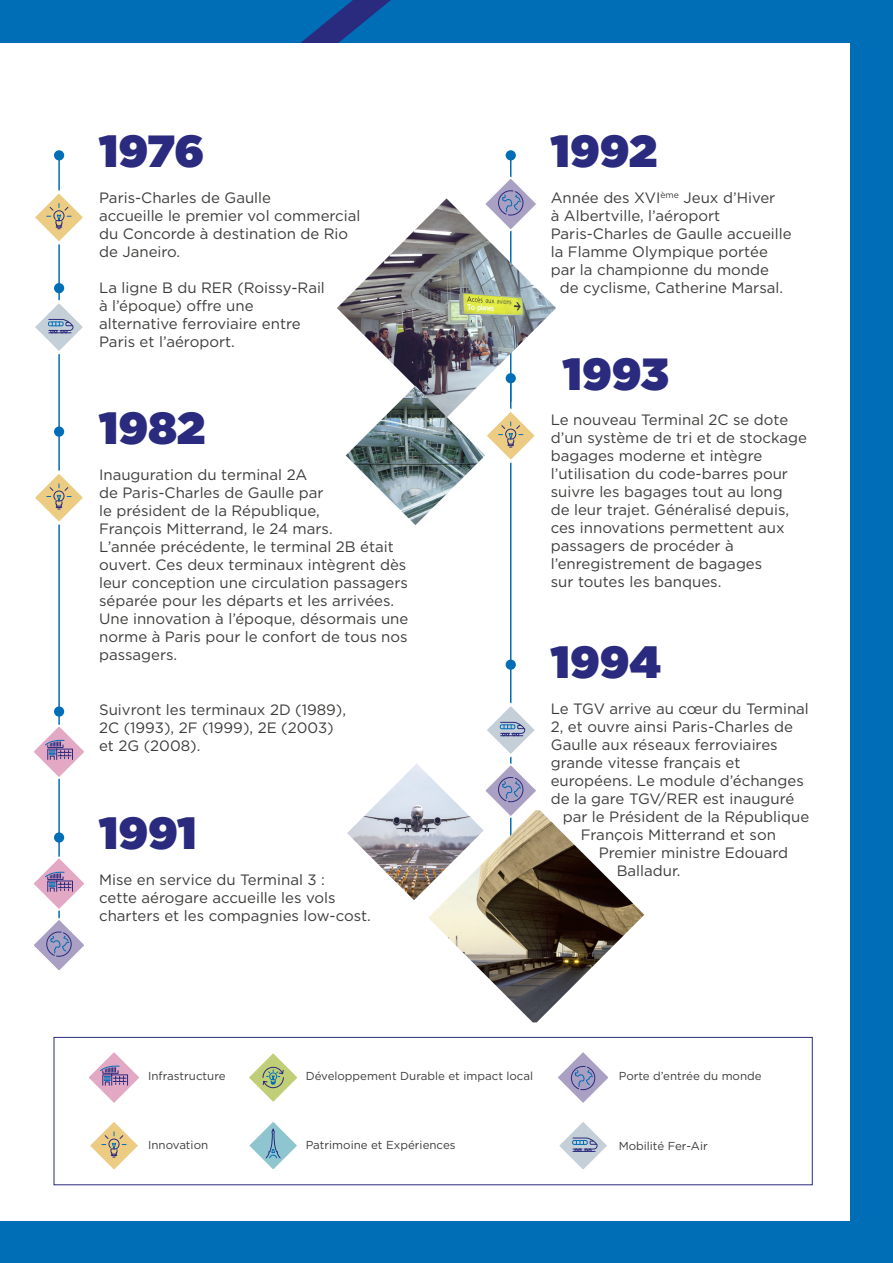
<style>
.page{position:relative;width:893px;height:1263px;background:#006eb7}
.page>*{position:absolute;margin:0;border:0;box-sizing:border-box;transform-origin:0 0}
.t1{font:900 45px "Gotham";color:#2a2a7e}
.t2{font:15px/18px "Gotham";color:#3c3c3b}
.t3{font:11.55px "Gotham";color:#3c3c3b}
</style>
<div class="page">
<div style="left:0;top:43px;width:850px;height:1177px;background:#fff"></div>
<hr style="left:58px;top:155px;width:2px;height:132px;background:#006eb7">
<div style="left:54px;top:150px;width:10px;height:10px;background:#006eb7;border-radius:50%"></div>
<hr style="left:58px;top:288px;width:2px;height:141px;background:#006eb7">
<div style="left:54px;top:283px;width:10px;height:10px;background:#006eb7;border-radius:50%"></div>
<hr style="left:58px;top:432px;width:2px;height:277px;background:#006eb7">
<div style="left:54px;top:426px;width:10px;height:11px;background:#006eb7;border-radius:50%"></div>
<hr style="left:58px;top:711px;width:2px;height:127px;background:#006eb7">
<div style="left:54px;top:706px;width:10px;height:11px;background:#006eb7;border-radius:50%"></div>
<hr style="left:58px;top:837px;width:2px;height:112px;background:#006eb7">
<div style="left:54px;top:832px;width:10px;height:11px;background:#006eb7;border-radius:50%"></div>
<svg style="left:34px;top:723px;width:50px;height:57px"></svg>
<svg style="left:34px;top:855px;width:50px;height:115px"></svg>
<img style="left:347px;top:764px;width:116px;height:136px">
<hr style="left:510px;top:155px;width:1px;height:247px;background:#006eb7">
<div style="left:506px;top:150px;width:10px;height:10px;background:#006eb7;border-radius:50%"></div>
<hr style="left:510px;top:378px;width:1px;height:288px;background:#006eb7">
<hr style="left:510px;top:665px;width:1px;height:264px;background:#006eb7">
<div style="left:506px;top:659px;width:10px;height:11px;background:#006eb7;border-radius:50%"></div>
<svg style="left:35px;top:298px;width:48px;height:58px"></svg>
<svg style="left:491px;top:175px;width:39px;height:23px"></svg>
<svg style="left:485px;top:701px;width:51px;height:109px"></svg>
<svg style="left:35px;top:468px;width:48px;height:59px"></svg>
<svg style="left:487px;top:418px;width:48px;height:47px"></svg>
<svg style="left:35px;top:188px;width:48px;height:59px"></svg>
<img style="left:428px;top:810px;width:216px;height:212px">
<img style="left:337px;top:198px;width:219px;height:220px">
<img style="left:346px;top:386px;width:139px;height:139px">
<svg style="left:89px;top:1052px;width:50px;height:51px"></svg>
<svg style="left:249px;top:1122px;width:48px;height:47px"></svg>
<div style="left:54px;top:1037px;width:759px;height:148px;border:1px solid #2a2a7e"></div>
<svg style="left:559px;top:1122px;width:48px;height:47px"></svg>
<svg style="left:90px;top:1122px;width:48px;height:48px"></svg>
<svg style="left:558px;top:1052px;width:50px;height:51px"></svg>
<svg style="left:249px;top:1053px;width:48px;height:49px"></svg>
<h1 class="t1" style="left:99px;top:118px;width:107px">1976</h1>
<p class="t2" style="left:99px;top:188px;width:263px">Paris-Charles de Gaulle<br>accueille le premier vol commercial du Concorde à destination de Rio de Janeiro.</p>
<p class="t2" style="left:99px;top:278px;width:227px">La ligne B du RER (Roissy-Rail à l’époque) offre une alternative ferroviaire entre<br>Paris et l’aéroport.</p>
<h1 class="t1" style="left:99px;top:396px;width:108px">1982</h1>
<p class="t2" style="left:99px;top:465px;width:311px">Inauguration du terminal 2A<br>de Paris-Charles de Gaulle par<br>le président de la République,<br>François Mitterrand, le 24 mars.<br>L’année précédente, le terminal 2B était ouvert. Ces deux terminaux intègrent dès leur conception une circulation passagers séparée pour les départs et les arrivées.<br>Une innovation à l’époque, désormais une norme à Paris pour le confort de tous nos passagers.</p>
<p class="t2" style="left:99px;top:701px;width:248px">Suivront les terminaux 2D (1989),<br>2C (1993), 2F (1999), 2E (2003) et 2G (2008).</p>
<h1 class="t1" style="left:99px;top:801px;width:99px">1991</h1>
<p class="t2" style="left:99px;top:870px;width:273px">Mise en service du Terminal 3 :<br>cette aérogare accueille les vols charters et les compagnies low-cost.</p>
<h1 class="t1" style="left:551px;top:118px;width:108px">1992</h1>
<p class="t2" style="left:551px;top:188px;width:226px">Année des XVI<sup>ème</sup> Jeux d’Hiver</p>
<p class="t2" style="left:551px;top:206px;width:171px">à Albertville, l’aéroport</p>
<p class="t2" style="left:551px;top:224px;width:242px">Paris-Charles de Gaulle accueille</p>
<p class="t2" style="left:551px;top:242px;width:219px">la Flamme Olympique portée</p>
<p class="t2" style="left:551px;top:260px;width:220px">par la championne du monde</p>
<p class="t2" style="left:560px;top:278px;width:225px">de cyclisme, Catherine Marsal.</p>
<h1 class="t1" style="left:563px;top:342px;width:108px">1993</h1>
<p class="t2" style="left:551px;top:410px;width:258px">Le nouveau Terminal 2C se dote d’un système de tri et de stockage bagages moderne et intègre l’utilisation du code-barres pour suivre les bagages tout au long<br>de leur trajet. Généralisé depuis, ces innovations permettent aux passagers de procéder à l’enregistrement de bagages<br>sur toutes les banques.</p>
<h1 class="t1" style="left:551px;top:630px;width:112px">1994</h1>
<p class="t2" style="left:551px;top:699px;width:260px">Le TGV arrive au cœur du Terminal</p>
<p class="t2" style="left:551px;top:717px;width:244px">2, et ouvre ainsi Paris-Charles de</p>
<p class="t2" style="left:551px;top:735px;width:228px">Gaulle aux réseaux ferroviaires</p>
<p class="t2" style="left:551px;top:753px;width:191px">grande vitesse français et</p>
<p class="t2" style="left:551px;top:771px;width:255px">européens. Le module d’échanges</p>
<p class="t2" style="left:551px;top:789px;width:245px">de la gare TGV/RER est inauguré</p>
<p class="t2" style="left:563px;top:807px;width:248px">par le Président de la République</p>
<p class="t2" style="left:581px;top:825px;width:197px">François Mitterrand et son</p>
<p class="t2" style="left:599px;top:843px;width:191px">Premier ministre Edouard</p>
<p class="t2" style="left:617px;top:861px;width:65px">Balladur.</p>
<p class="t3" style="left:148px;top:1068px;width:79px">Infrastructure</p>
<p class="t3" style="left:148px;top:1138px;width:62px">Innovation</p>
<p class="t3" style="left:306px;top:1068px;width:229px">Développement Durable et impact local</p>
<p class="t3" style="left:306px;top:1138px;width:151px">Patrimoine et Expériences</p>
<p class="t3" style="left:619px;top:1069px;width:145px">Porte d’entrée du monde</p>
<p class="t3" style="left:619px;top:1138px;width:91px">Mobilité Fer-Air</p>
</div>
